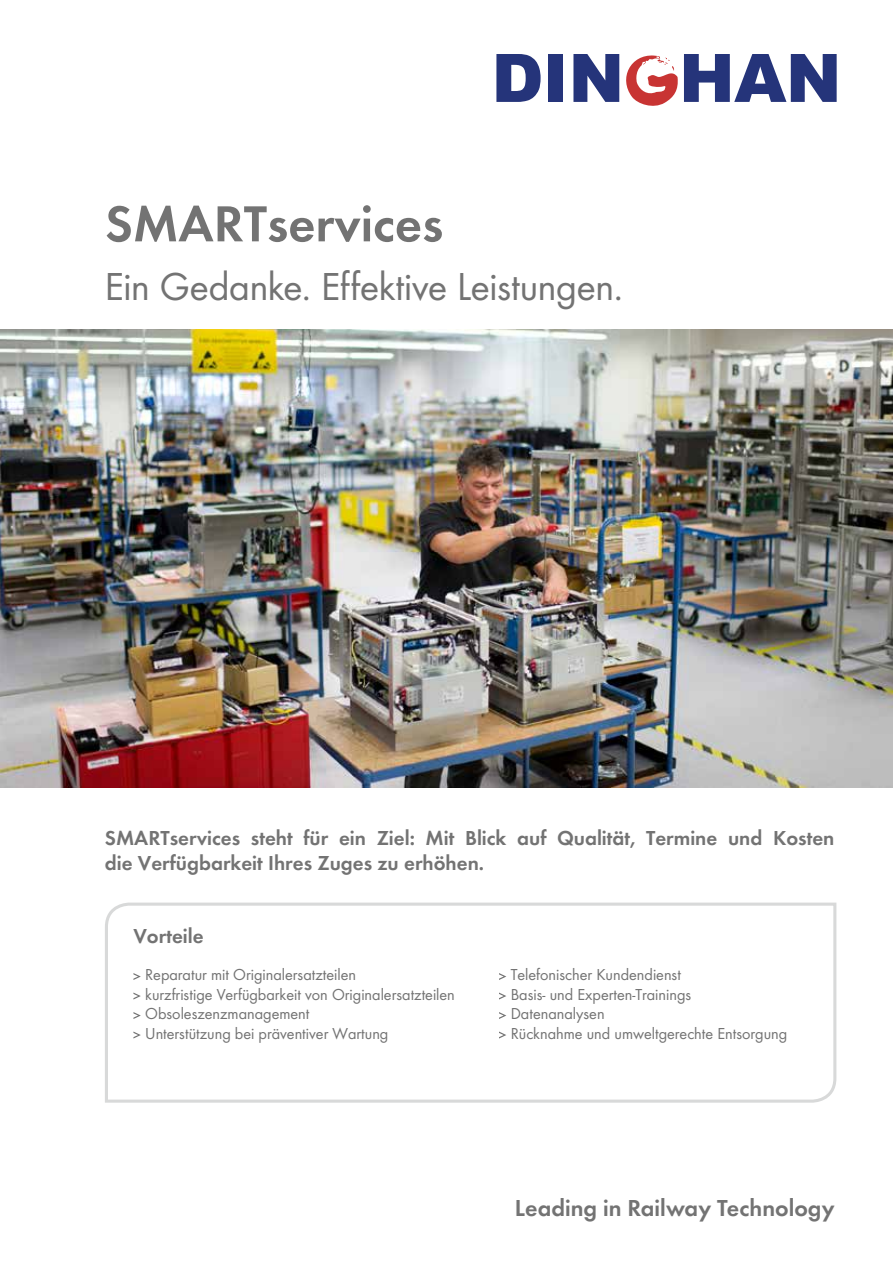
<style>
.page{position:relative;width:893px;height:1263px;background:#fff}
.page>*{position:absolute;margin:0;border:0;box-sizing:border-box;transform-origin:0 0}
.t1{font:600 52.5px "SMA Futura Global";color:#737373}
.t2{font:40.5px "SMA Futura Global";letter-spacing:-.005em;color:#737373}
.t3{font:600 24px "SMA Futura Global";color:#737373}
.t4{font:600 21px/25.2px "SMA Futura Global";color:#737373}
.t5{font:16.5px/19.5px "SMA Futura Global";color:#737373}
</style>
<div class="page">
<svg style="left:105px;top:902px;width:732px;height:201px"></svg>
<img style="left:0;top:330px;width:893px;height:457px">
<svg style="left:496px;top:54px;width:45px;height:48px"></svg>
<div style="left:548px;top:54px;width:15px;height:48px;background:#25347a"></div>
<svg style="left:573px;top:54px;width:264px;height:52px"></svg>
<svg style="left:133px;top:973px;width:8px;height:7px"></svg>
<svg style="left:133px;top:992px;width:8px;height:7px"></svg>
<svg style="left:133px;top:1012px;width:8px;height:7px"></svg>
<svg style="left:133px;top:1031px;width:8px;height:7px"></svg>
<svg style="left:499px;top:973px;width:7px;height:7px"></svg>
<svg style="left:499px;top:992px;width:7px;height:7px"></svg>
<svg style="left:499px;top:1012px;width:7px;height:7px"></svg>
<svg style="left:499px;top:1031px;width:7px;height:7px"></svg>
<h1 class="t1" style="left:105px;top:192px;width:340px">SMARTservices</h1>
<h2 class="t2" style="left:105px;top:262px;width:519px">Ein Gedanke. Effektive Leistungen.</h2>
<p class="t4" style="left:105px;top:825px;width:731px">SMARTservices steht für ein Ziel: Mit Blick auf Qualität, Termine und Kosten die Verfügbarkeit Ihres Zuges zu erhöhen.</p>
<p class="t4" style="left:133px;top:923px;width:72px">Vorteile</p>
<p class="t5" style="left:145px;top:964px;width:311px">Reparatur mit Originalersatzteilen<br>kurzfristige Verfügbarkeit von Originalersatzteilen Obsoleszenzmanagement<br>Unterstützung bei präventiver Wartung</p>
<p class="t5" style="left:511px;top:964px;width:278px">Telefonischer Kundendienst<br>Basis- und Experten-Trainings<br>Datenanalysen<br>Rücknahme und umweltgerechte Entsorgung</p>
<h3 class="t3" style="left:515px;top:1194px;width:321px">Leading in Railway Technology</h3>
</div>
